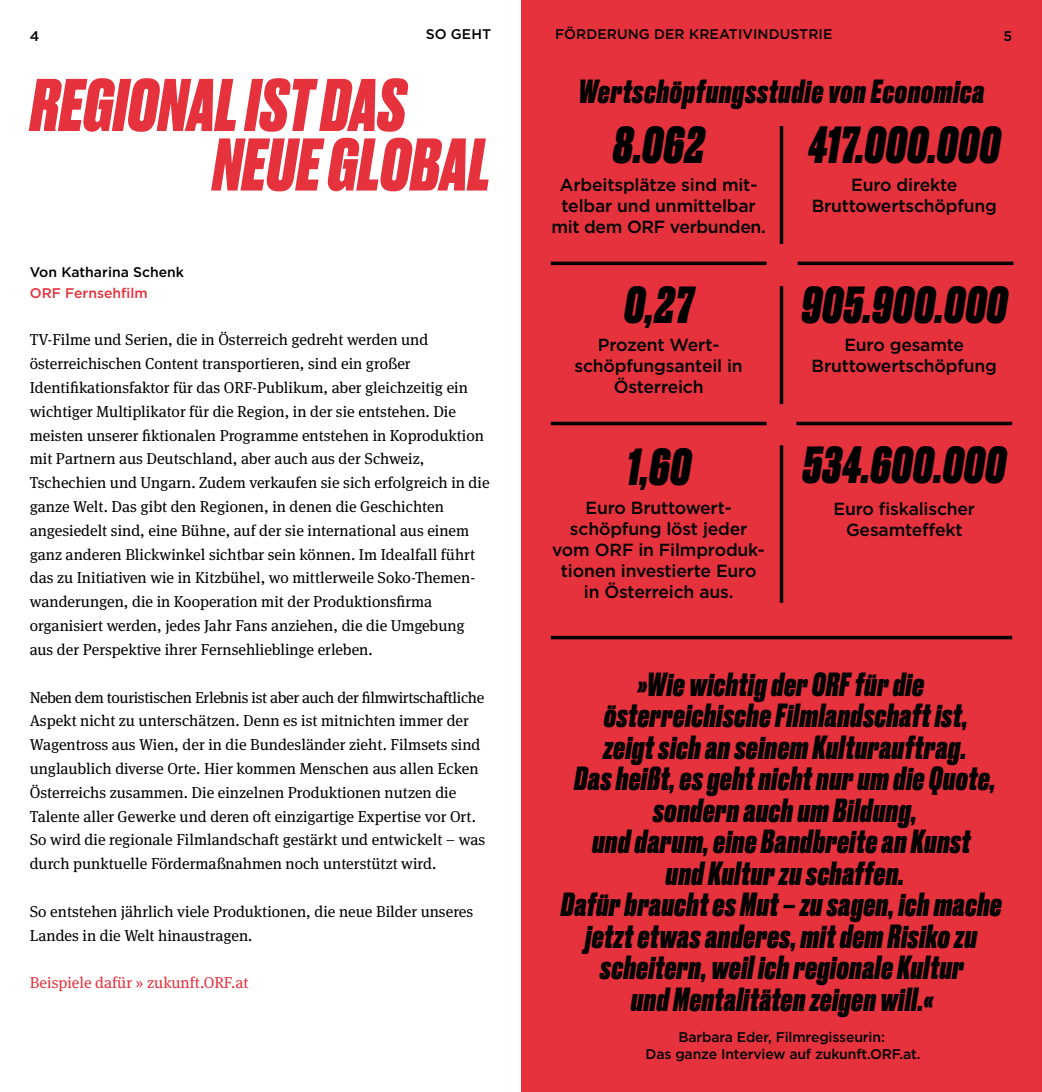
<style>
.page{position:relative;width:1042px;height:1092px;background:#fff}
.page>*{position:absolute;margin:0;border:0;box-sizing:border-box;transform-origin:0 0}
.t1{font:italic 800 70px/59.5px "Druk";letter-spacing:.01em;color:#e5323d}
.t2{font:italic 800 49px "Druk";letter-spacing:.02em;color:#000}
.t3{font:italic 800 31.5px/31.5px "Druk";letter-spacing:.02em;color:#000;text-align:center}
.t4{font:500 17.5px/21px "Gotham";letter-spacing:-.01em;color:#000;text-align:center}
.t5{font:15.75px/23.8px "Meta Serif Pro";color:#000}
.t6{font:15.75px "Meta Serif Pro";color:#e5323d}
.t7{font:500 14px/17.5px "Gotham";letter-spacing:-.01em;color:#000;text-align:center}
.t8{font:500 14px "Gotham";color:#e5323d}
</style>
<div class="page">
<div style="left:521px;top:0;width:521px;height:1091px;background:#e5323d"></div>
<svg style="left:551px;top:635px;width:461px;height:4px;background:#2f0a0c"></svg>
<hr style="left:780px;top:445px;width:3px;height:157px;background:#000">
<hr style="left:780px;top:286px;width:3px;height:118px;background:#000">
<hr style="left:780px;top:126px;width:3px;height:118px;background:#000">
<svg style="left:551px;top:421px;width:215px;height:4px"></svg>
<svg style="left:551px;top:261px;width:215px;height:4px"></svg>
<svg style="left:797px;top:261px;width:216px;height:4px"></svg>
<svg style="left:796px;top:421px;width:216px;height:4px"></svg>
<p class="t7" style="left:30px;top:27px;width:11px">4</p>
<p class="t7" style="left:426px;top:25px;width:67px">SO GEHT</p>
<p class="t7" style="left:555px;top:25px;width:279px">FÖRDERUNG DER KREATIVINDUSTRIE</p>
<p class="t7" style="left:1003px;top:27px;width:10px">5</p>
<h1 class="t1" style="left:213px;top:71px;width:279px;text-indent:-182px">REGIONAL IST DAS<br>NEUE GLOBAL</h1>
<p class="t7" style="left:30px;top:263px;width:156px">Von Katharina Schenk</p>
<p class="t8" style="left:30px;top:283px;width:120px">ORF Fernsehfilm</p>
<p class="t5" style="left:30px;top:327px;width:461px">TV-Filme und Serien, die in Österreich gedreht werden und österreichischen Content transportieren, sind ein großer Identifikationsfaktor für das ORF-Publikum, aber gleichzeitig ein wichtiger Multiplikator für die Region, in der sie entstehen. Die meisten unserer fiktionalen Programme entstehen in Koproduktion mit Partnern aus Deutschland, aber auch aus der Schweiz, Tschechien und Ungarn. Zudem verkaufen sie sich erfolgreich in die ganze Welt. Das gibt den Regionen, in denen die Geschichten angesiedelt sind, eine Bühne, auf der sie international aus einem ganz anderen Blickwinkel sichtbar sein können. Im Idealfall führt das zu Initiativen wie in Kitzbühel, wo mittlerweile Soko-Themen&shy;wanderungen, die in Kooperation mit der Produktionsfirma organisiert werden, jedes Jahr Fans anziehen, die die Umgebung aus der Perspektive ihrer Fernsehlieblinge erleben.</p>
<p class="t5" style="left:30px;top:684px;width:457px">Neben dem touristischen Erlebnis ist aber auch der filmwirtschaftliche Aspekt nicht zu unterschätzen. Denn es ist mitnichten immer der Wagentross aus Wien, der in die Bundesländer zieht. Filmsets sind unglaublich diverse Orte. Hier kommen Menschen aus allen Ecken Österreichs zusammen. Die einzelnen Produktionen nutzen die Talente aller Gewerke und deren oft einzigartige Expertise vor Ort.<br>So wird die regionale Filmlandschaft gestärkt und entwickelt – was durch punktuelle Fördermaßnahmen noch unterstützt wird.</p>
<p class="t5" style="left:30px;top:898px;width:445px">So entstehen jährlich viele Produktionen, die neue Bilder unseres<br>Landes in die Welt hinaustragen.</p>
<p class="t6" style="left:30px;top:971px;width:220px">Beispiele dafür » zukunft.ORF.at</p>
<h3 class="t3" style="left:578px;top:74px;width:407px">Wertschöpfungsstudie von Economica</h3>
<h2 class="t2" style="left:613px;top:110px;width:93px">8.062</h2>
<p class="t4" style="left:551px;top:174px;width:216px">Arbeitsplätze sind mit&shy;telbar und unmittelbar mit dem ORF verbunden.</p>
<h2 class="t2" style="left:624px;top:270px;width:70px">0,27</h2>
<p class="t4" style="left:574px;top:334px;width:170px">Prozent Wert&shy;schöpfungsanteil in<br>Österreich</p>
<h2 class="t2" style="left:626px;top:433px;width:66px">1,60</h2>
<p class="t4" style="left:552px;top:497px;width:214px">Euro Bruttowert&shy;schöpfung löst jeder vom ORF in Filmproduk&shy;tionen investierte Euro in Österreich aus.</p>
<h2 class="t2" style="left:808px;top:110px;width:193px">417.000.000</h2>
<p class="t4" style="left:811px;top:174px;width:187px">Euro direkte<br>Bruttowertschöpfung</p>
<h2 class="t2" style="left:801px;top:270px;width:207px">905.900.000</h2>
<p class="t4" style="left:811px;top:334px;width:187px">Euro gesamte<br>Bruttowertschöpfung</p>
<h2 class="t2" style="left:803px;top:430px;width:205px">534.600.000</h2>
<p class="t4" style="left:833px;top:498px;width:143px">Euro fiskalischer<br>Gesamteffekt</p>
<p class="t3" style="left:561px;top:666px;width:442px">»Wie wichtig der ORF für die österreichische Filmlandschaft ist,<br>zeigt sich an seinem Kulturauftrag.<br>Das heißt, es geht nicht nur um die Quote, sondern auch um Bildung,<br>und darum, eine Bandbreite an Kunst<br>und Kultur zu schaffen.<br>Dafür braucht es Mut – zu sagen, ich mache jetzt etwas anderes, mit dem Risiko zu scheitern, weil ich regionale Kultur<br>und Mentalitäten zeigen will.«</p>
<p class="t7" style="left:645px;top:1027px;width:276px">Barbara Eder, Filmregisseurin:<br>Das ganze Interview auf zukunft.ORF.at.</p>
</div>
